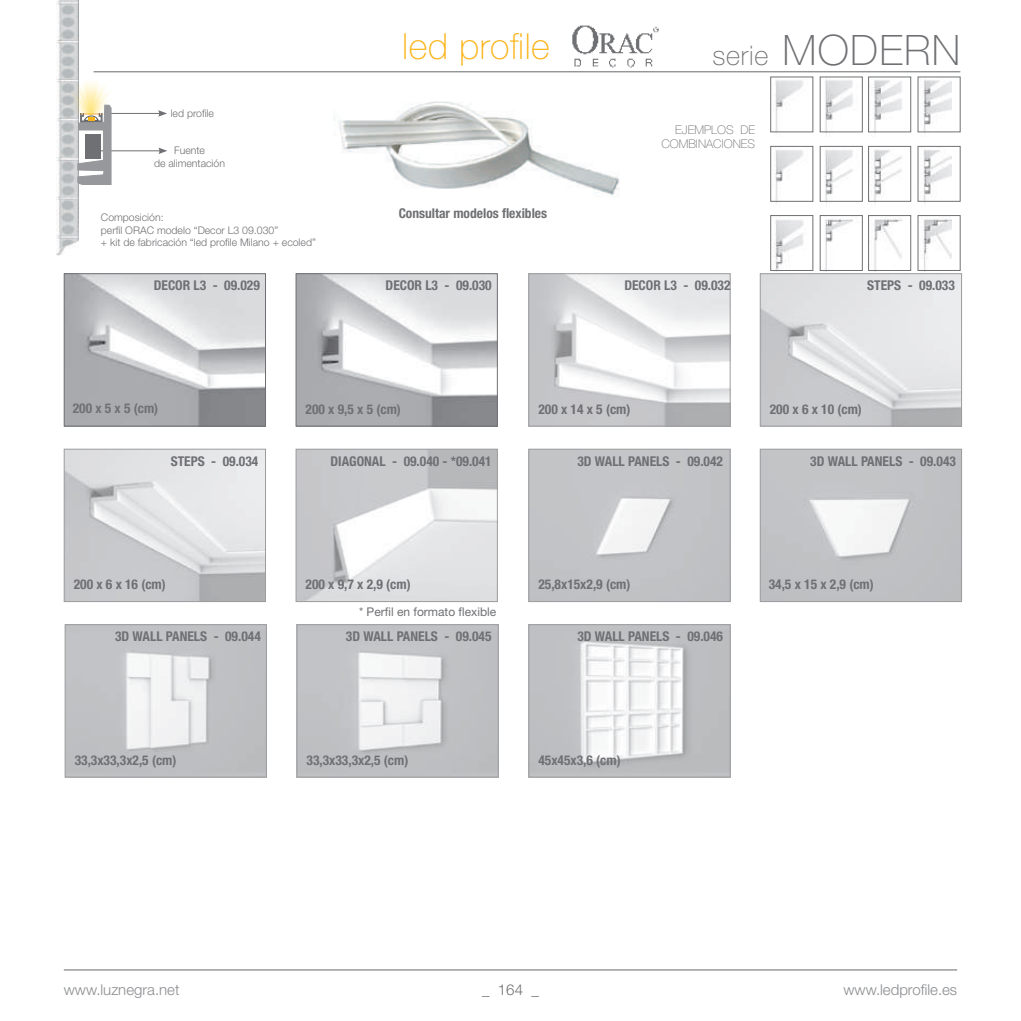
<style>
.page{position:relative;width:1021px;height:1021px;background:#fff}
.page>*{position:absolute;margin:0;border:0;box-sizing:border-box;transform-origin:0 0}
.t1{font:100 42px "Helvetica Neue LT Std";letter-spacing:.03em;color:#6f7073}
.t2{font:100 36px "Helvetica Neue LT Std";letter-spacing:.015em;color:#fbb316}
.t3{font:300 15px "Helvetica Neue LT Std";color:#8a8c8f}
.t4{font:300 15px "Helvetica Neue LT Std";color:#6f7073}
.t5{font:700 condensed 13.5px "Helvetica Neue LT Std";color:#6f7073}
.t6{font:12px "Helvetica Neue LT Std";color:#6f7073}
.t7{font:100 12px/14.4px "Helvetica Neue LT Std";color:#6f7073;text-align:right}
.t8{font:300 10.5px/12.6px "Helvetica Neue LT Std";color:#6f7073;text-align:center}
.s1{font-size:27px}
</style>
<div class="page">
<img style="left:773px;top:77px;width:178px;height:194px">
<div style="left:770px;top:77px;width:43px;height:55px;border:1px solid #6f7073"></div>
<div style="left:770px;top:146px;width:43px;height:55px;border:1px solid #6f7073"></div>
<div style="left:770px;top:215px;width:43px;height:56px;border:1px solid #6f7073"></div>
<div style="left:868px;top:77px;width:42px;height:55px;border:1px solid #6f7073"></div>
<div style="left:868px;top:146px;width:42px;height:55px;border:1px solid #6f7073"></div>
<div style="left:868px;top:215px;width:42px;height:56px;border:1px solid #6f7073"></div>
<div style="left:820px;top:77px;width:42px;height:55px;border:1px solid #6f7073"></div>
<div style="left:820px;top:146px;width:42px;height:55px;border:1px solid #6f7073"></div>
<div style="left:820px;top:215px;width:42px;height:56px;border:1px solid #6f7073"></div>
<div style="left:917px;top:215px;width:43px;height:56px;border:1px solid #6f7073"></div>
<hr style="left:64px;top:969px;width:893px;height:1px;background:#6f7073">
<img style="left:66px;top:275px;width:198px;height:149px">
<div style="left:64px;top:273px;width:202px;height:153px;border:1px solid #6f7073"></div>
<img style="left:530px;top:275px;width:198px;height:149px">
<div style="left:528px;top:273px;width:202px;height:153px;border:1px solid #6f7073"></div>
<img style="left:298px;top:275px;width:197px;height:149px">
<div style="left:296px;top:273px;width:201px;height:153px;border:1px solid #6f7073"></div>
<img style="left:67px;top:626px;width:198px;height:149px">
<div style="left:65px;top:624px;width:202px;height:153px;border:1px solid #6f7073"></div>
<img style="left:298px;top:626px;width:198px;height:149px">
<div style="left:296px;top:624px;width:202px;height:153px;border:1px solid #6f7073"></div>
<img style="left:530px;top:626px;width:198px;height:149px">
<div style="left:528px;top:624px;width:202px;height:153px;border:1px solid #6f7073"></div>
<img style="left:56px;top:0;width:22px;height:256px">
<img style="left:334px;top:101px;width:286px;height:96px">
<img style="left:761px;top:451px;width:198px;height:149px">
<div style="left:759px;top:449px;width:202px;height:153px;border:1px solid #6f7073"></div>
<img style="left:761px;top:275px;width:198px;height:149px">
<div style="left:759px;top:273px;width:202px;height:153px;border:1px solid #6f7073"></div>
<img style="left:66px;top:451px;width:198px;height:149px">
<div style="left:64px;top:449px;width:202px;height:153px;border:1px solid #6f7073"></div>
<img style="left:530px;top:451px;width:198px;height:149px">
<div style="left:528px;top:449px;width:202px;height:153px;border:1px solid #6f7073"></div>
<img style="left:572px;top:25px;width:87px;height:43px">
<hr style="left:100px;top:151px;width:61px;height:1px;background:#6f7073">
<svg style="left:158px;top:147px;width:9px;height:7px"></svg>
<hr style="left:105px;top:113px;width:55px;height:1px;background:#6f7073">
<svg style="left:158px;top:110px;width:9px;height:7px"></svg>
<img style="left:298px;top:451px;width:197px;height:149px">
<div style="left:296px;top:449px;width:201px;height:153px;border:1px solid #6f7073"></div>
<svg style="left:69px;top:77px;width:45px;height:108px"></svg>
<hr style="left:94px;top:71px;width:866px;height:1px;background:#6f7073">
<p class="t8" style="left:171px;top:107px;width:45px">led profile</p>
<p class="t8" style="left:154px;top:144px;width:72px">Fuente<br>de alimentación</p>
<p class="t8" style="left:101px;top:211px;width:216px;text-align:left">Composición:<br>perfil ORAC modelo “Decor L3 09.030”<br>+ kit de fabricación “led profile Milano + ecoled”</p>
<h2 class="t2" style="left:402px;top:26px;width:149px">led profile</h2>
<p class="t5" style="left:398px;top:205px;width:150px">Consultar modelos flexibles</p>
<h1 class="t1" style="left:712px;top:26px;width:249px"><span class="s1">serie</span> MODERN</h1>
<p class="t7" style="left:661px;top:123px;width:95px">EJEMPLOS DE<br>COMBINACIONES</p>
<p class="t5" style="left:154px;top:277px;width:108px">DECOR L3 - 09.029</p>
<p class="t5" style="left:385px;top:277px;width:108px">DECOR L3 - 09.030</p>
<p class="t5" style="left:624px;top:277px;width:108px">DECOR L3 - 09.032</p>
<p class="t5" style="left:867px;top:277px;width:89px">STEPS - 09.033</p>
<p class="t5" style="left:73px;top:400px;width:87px">200 x 5 x 5 (cm)</p>
<p class="t5" style="left:305px;top:400px;width:97px">200 x 9,5 x 5 (cm)</p>
<p class="t5" style="left:538px;top:400px;width:94px">200 x 14 x 5 (cm)</p>
<p class="t5" style="left:769px;top:400px;width:94px">200 x 6 x 10 (cm)</p>
<p class="t5" style="left:171px;top:453px;width:89px">STEPS - 09.034</p>
<p class="t5" style="left:330px;top:453px;width:163px">DIAGONAL - 09.040 - *09.041</p>
<p class="t5" style="left:577px;top:453px;width:147px">3D WALL PANELS - 09.042</p>
<p class="t5" style="left:810px;top:453px;width:147px">3D WALL PANELS - 09.043</p>
<p class="t5" style="left:74px;top:576px;width:94px">200 x 6 x 16 (cm)</p>
<p class="t5" style="left:305px;top:576px;width:106px">200 x 9,7 x 2,9 (cm)</p>
<p class="t6" style="left:359px;top:605px;width:139px">* Perfil en formato flexible</p>
<p class="t5" style="left:538px;top:576px;width:94px">25,8x15x2,9 (cm)</p>
<p class="t5" style="left:768px;top:575px;width:106px">34,5 x 15 x 2,9 (cm)</p>
<p class="t5" style="left:115px;top:628px;width:147px">3D WALL PANELS - 09.044</p>
<p class="t5" style="left:346px;top:628px;width:147px">3D WALL PANELS - 09.045</p>
<p class="t5" style="left:577px;top:628px;width:147px">3D WALL PANELS - 09.046</p>
<p class="t5" style="left:75px;top:751px;width:103px">33,3x33,3x2,5 (cm)</p>
<p class="t5" style="left:306px;top:751px;width:103px">33,3x33,3x2,5 (cm)</p>
<p class="t5" style="left:538px;top:751px;width:84px">45x45x3,6 (cm)</p>
<p class="t3" style="left:64px;top:980px;width:117px">www.luznegra.net</p>
<p class="t4" style="left:482px;top:980px;width:58px">_ 164 _</p>
<p class="t3" style="left:843px;top:980px;width:115px">www.ledprofile.es</p>
</div>
